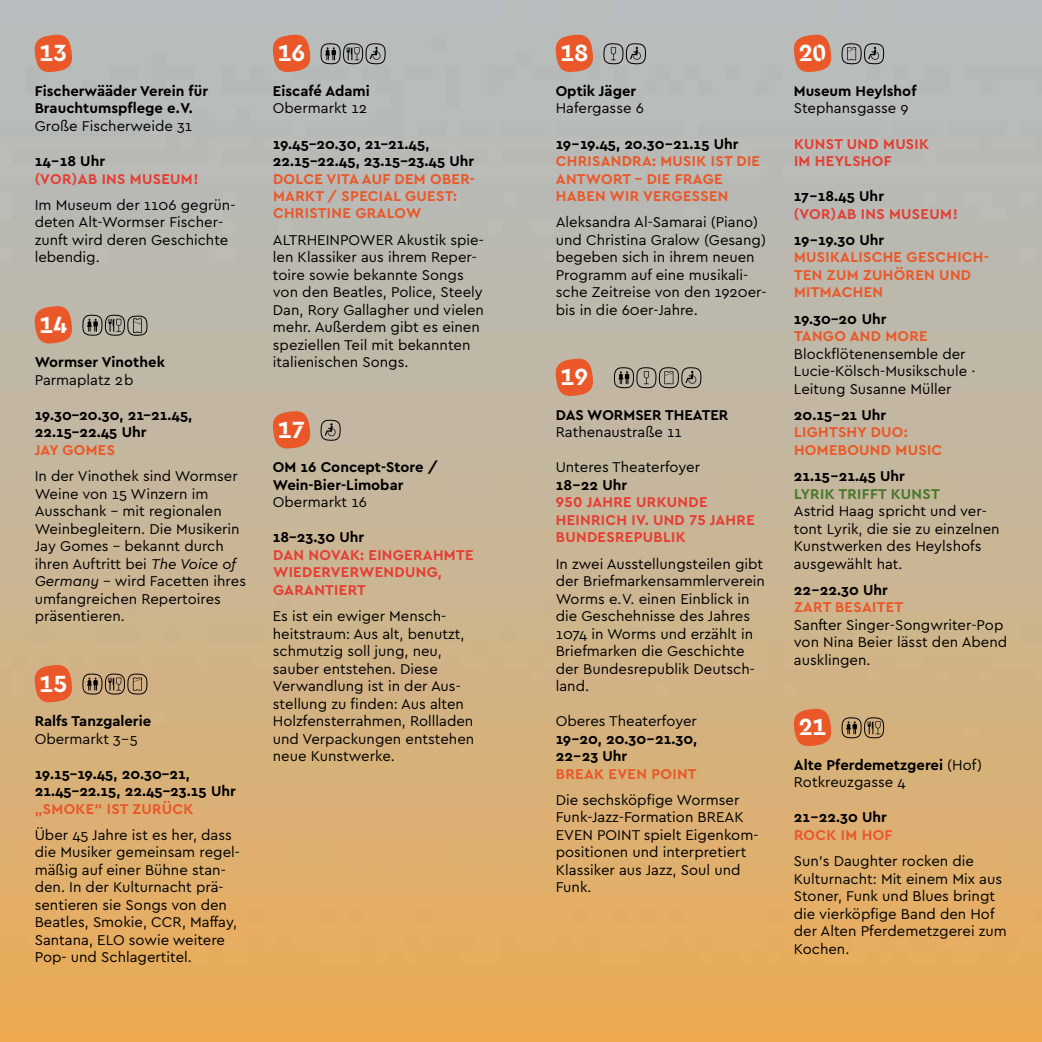
<style>
.page{position:relative;width:1042px;height:1042px;background:#fff}
.page>*{position:absolute;margin:0;border:0;box-sizing:border-box;transform-origin:0 0}
.t1{font:700 24.5px "Cera Stencil Pro";color:#fff}
.t2{font:14.88px/17.5px "Cera PRO";color:#000}
.t3{font:700 14.88px/17.5px "Cera PRO";color:#000}
.t4{font:700 14.88px/17.5px "Cera PRO";letter-spacing:.02em;color:#ea5829}
.t5{font:700 14.88px/17.5px "Cera PRO";letter-spacing:.02em;color:#e63d33}
.t6{font:700 14.88px "Cera PRO";letter-spacing:.02em;color:#48792b}
.s1{font-style:italic}
.s2{font-weight:400}
</style>
<div class="page">
<img style="left:0;top:0;width:1042px;height:1042px">
<svg style="left:34px;top:34px;width:39px;height:39px;background:#de6f4b"></svg>
<svg style="left:34px;top:305px;width:39px;height:39px;background:#df6e47"></svg>
<svg style="left:82px;top:314px;width:66px;height:22px"></svg>
<svg style="left:34px;top:664px;width:39px;height:39px;background:#e46d3e"></svg>
<svg style="left:82px;top:673px;width:66px;height:21px"></svg>
<svg style="left:272px;top:34px;width:39px;height:39px;background:#de6f4b"></svg>
<svg style="left:320px;top:43px;width:66px;height:21px"></svg>
<svg style="left:272px;top:410px;width:39px;height:39px;background:#e06e45"></svg>
<svg style="left:320px;top:419px;width:21px;height:22px"></svg>
<svg style="left:555px;top:34px;width:39px;height:39px;background:#dd6f4a"></svg>
<svg style="left:603px;top:43px;width:43px;height:21px"></svg>
<svg style="left:555px;top:358px;width:39px;height:39px;background:#e06e46"></svg>
<svg style="left:613px;top:367px;width:89px;height:21px;background:#948e80"></svg>
<svg style="left:793px;top:34px;width:39px;height:39px;background:#de6f4b"></svg>
<svg style="left:841px;top:43px;width:44px;height:21px"></svg>
<svg style="left:793px;top:708px;width:39px;height:39px;background:#e46c3d"></svg>
<svg style="left:841px;top:717px;width:44px;height:21px"></svg>
<h1 class="t1" style="left:40px;top:37px;width:29px">13</h1>
<p class="t3" style="left:35px;top:82px;width:175px">Fischerwääder Verein für<br>Brauchtumspflege e.V.</p>
<p class="t2" style="left:35px;top:117px;width:159px">Große Fischerweide 31</p>
<p class="t3" style="left:35px;top:152px;width:72px">14 – 18 Uhr</p>
<p class="t5" style="left:35px;top:169px;width:165px">(VOR)AB INS MUSEUM!</p>
<p class="t2" style="left:35px;top:195px;width:202px">Im Museum der 1106 gegrün&shy;deten Alt-Wormser Fischer&shy;zunft wird deren Geschichte lebendig.</p>
<h1 class="t1" style="left:40px;top:308px;width:29px">14</h1>
<p class="t3" style="left:35px;top:353px;width:132px">Wormser Vinothek</p>
<p class="t2" style="left:35px;top:370px;width:100px">Parmaplatz 2 b</p>
<p class="t3" style="left:35px;top:405px;width:159px">19.30-20.30, 21-21.45,<br>22.15-22.45 Uhr</p>
<p class="t4" style="left:35px;top:440px;width:82px">JAY GOMES</p>
<p class="t2" style="left:35px;top:467px;width:213px">In der Vinothek sind Wormser<br>Weine von 15 Winzern im<br>Ausschank – mit regionalen<br>Weinbegleitern. Die Musikerin<br>Jay Gomes – bekannt durch ihren Auftritt bei <span class="s1">The Voice of<br>Germany –</span> wird Facetten ihres umfangreichen Repertoires präsentieren.</p>
<h1 class="t1" style="left:40px;top:667px;width:29px">15</h1>
<p class="t3" style="left:35px;top:712px;width:118px">Ralfs Tanzgalerie</p>
<p class="t2" style="left:35px;top:729px;width:105px">Obermarkt 3 – 5</p>
<p class="t3" style="left:35px;top:764px;width:203px">19.15-19.45, 20.30-21,<br>21.45-22.15, 22.45-23.15 Uhr</p>
<p class="t4" style="left:35px;top:799px;width:160px">„SMOKE“ IST ZURÜCK</p>
<p class="t2" style="left:35px;top:825px;width:207px">Über 45 Jahre ist es her, dass die Musiker gemeinsam regel&shy;mäßig auf einer Bühne stan&shy;den. In der Kulturnacht prä&shy;sentieren sie Songs von den<br>Beatles, Smokie, CCR, Maffay,<br>Santana, ELO sowie weitere<br>Pop- und Schlagertitel.</p>
<h1 class="t1" style="left:278px;top:37px;width:29px">16</h1>
<p class="t3" style="left:273px;top:82px;width:99px">Eiscafé Adami</p>
<p class="t2" style="left:273px;top:99px;width:96px">Obermarkt 12</p>
<p class="t3" style="left:273px;top:134px;width:203px">19.45-20.30, 21-21.45,<br>22.15-22.45, 23.15-23.45 Uhr</p>
<p class="t4" style="left:273px;top:169px;width:203px">DOLCE VITA AUF DEM OBER-<br>MARKT / SPECIAL GUEST:<br>CHRISTINE GRALOW</p>
<p class="t2" style="left:273px;top:230px;width:213px">ALTRHEINPOWER Akustik spie&shy;len Klassiker aus ihrem Reper&shy;toire sowie bekannte Songs von den Beatles, Police, Steely<br>Dan, Rory Gallagher und vielen mehr. Außerdem gibt es einen speziellen Teil mit bekannten italienischen Songs.</p>
<h1 class="t1" style="left:278px;top:413px;width:29px">17</h1>
<p class="t3" style="left:273px;top:458px;width:166px">OM 16 Concept-Store /<br>Wein-Bier-Limobar</p>
<p class="t2" style="left:273px;top:493px;width:96px">Obermarkt 16</p>
<p class="t3" style="left:273px;top:528px;width:93px">18–23.30 Uhr</p>
<p class="t5" style="left:273px;top:545px;width:202px">DAN NOVAK: EINGERAHMTE<br>WIEDERVERWENDUNG,<br>GARANTIERT</p>
<p class="t2" style="left:273px;top:607px;width:203px">Es ist ein ewiger Mensch&shy;heitstraum: Aus alt, benutzt, schmutzig soll jung, neu, sauber entstehen. Diese<br>Verwandlung ist in der Aus&shy;stellung zu finden: Aus alten<br>Holzfensterrahmen, Rollladen und Verpackungen entstehen neue Kunstwerke.</p>
<h1 class="t1" style="left:561px;top:37px;width:29px">18</h1>
<p class="t3" style="left:556px;top:82px;width:82px">Optik Jäger</p>
<p class="t2" style="left:556px;top:99px;width:90px">Hafergasse 6</p>
<p class="t3" style="left:556px;top:134px;width:184px">19 – 19.45, 20.30 – 21.15 Uhr</p>
<p class="t4" style="left:556px;top:152px;width:206px">CHRISANDRA: MUSIK IST DIE<br>ANTWORT – DIE FRAGE<br>HABEN WIR VERGESSEN</p>
<p class="t2" style="left:556px;top:213px;width:213px">Aleksandra Al-Samarai (Piano) und Christina Gralow (Gesang) begeben sich in ihrem neuen<br>Programm auf eine musikali&shy;sche Zeitreise von den 1920er&shy;bis in die 60er-Jahre.</p>
<h1 class="t1" style="left:561px;top:361px;width:29px">19</h1>
<p class="t3" style="left:556px;top:405px;width:174px">DAS WORMSER THEATER</p>
<p class="t2" style="left:556px;top:423px;width:128px">Rathenaustraße 11</p>
<p class="t2" style="left:556px;top:458px;width:146px">Unteres Theaterfoyer</p>
<p class="t3" style="left:556px;top:475px;width:73px">18 – 22 Uhr</p>
<p class="t5" style="left:556px;top:493px;width:200px">950 JAHRE URKUNDE<br>HEINRICH IV. UND 75 JAHRE<br>BUNDESREPUBLIK</p>
<p class="t2" style="left:556px;top:554px;width:211px">In zwei Ausstellungsteilen gibt der Briefmarkensammlerverein<br>Worms e.V. einen Einblick in die Geschehnisse des Jahres<br>1074 in Worms und erzählt in<br>Briefmarken die Geschichte der Bundesrepublik Deutsch&shy;land.</p>
<p class="t2" style="left:556px;top:712px;width:143px">Oberes Theaterfoyer</p>
<p class="t3" style="left:556px;top:729px;width:143px">19 –20, 20.30 – 21.30,<br>22 – 23 Uhr</p>
<p class="t4" style="left:556px;top:764px;width:142px">BREAK EVEN POINT</p>
<p class="t2" style="left:556px;top:790px;width:204px">Die sechsköpfige Wormser<br>Funk-Jazz-Formation BREAK<br>EVEN POINT spielt Eigenkom&shy;positionen und interpretiert<br>Klassiker aus Jazz, Soul und<br>Funk.</p>
<h1 class="t1" style="left:799px;top:37px;width:29px">20</h1>
<p class="t3" style="left:794px;top:82px;width:124px">Museum Heylshof</p>
<p class="t2" style="left:794px;top:99px;width:116px">Stephansgasse 9</p>
<p class="t5" style="left:794px;top:134px;width:137px">KUNST UND MUSIK<br>IM HEYLSHOF</p>
<p class="t3" style="left:794px;top:187px;width:92px">17 – 18.45 Uhr</p>
<p class="t5" style="left:794px;top:204px;width:165px">(VOR)AB INS MUSEUM!</p>
<p class="t3" style="left:794px;top:230px;width:92px">19 – 19.30 Uhr</p>
<p class="t4" style="left:794px;top:248px;width:196px">MUSIKALISCHE GESCHICH-<br>TEN ZUM ZUHÖREN UND<br>MITMACHEN</p>
<p class="t3" style="left:794px;top:309px;width:94px">19.30–20 Uhr</p>
<p class="t4" style="left:794px;top:327px;width:135px">TANGO AND MORE</p>
<p class="t2" style="left:794px;top:344px;width:183px">Blockflötenensemble der<br>Lucie-Kölsch-Musikschule ·<br>Leitung Susanne Müller</p>
<p class="t3" style="left:794px;top:405px;width:94px">20.15 – 21 Uhr</p>
<p class="t4" style="left:794px;top:423px;width:150px">LIGHTSHY DUO:<br>HOMEBOUND MUSIC</p>
<p class="t3" style="left:794px;top:467px;width:113px">21.15 – 21.45 Uhr</p>
<p class="t6" style="left:794px;top:484px;width:147px">LYRIK TRIFFT KUNST</p>
<p class="t2" style="left:794px;top:502px;width:207px">Astrid Haag spricht und ver&shy;tont Lyrik, die sie zu einzelnen<br>Kunstwerken des Heylshofs ausgewählt hat.</p>
<p class="t3" style="left:794px;top:580px;width:96px">22 – 22.30 Uhr</p>
<p class="t4" style="left:794px;top:598px;width:111px">ZART BESAITET</p>
<p class="t2" style="left:794px;top:615px;width:215px">Sanfter Singer-Songwriter-Pop von Nina Beier lässt den Abend ausklingen.</p>
<h1 class="t1" style="left:799px;top:711px;width:29px">21</h1>
<p class="t3" style="left:794px;top:755px;width:190px">Alte Pferdemetzgerei <span class="s2">(Hof)<br>Rotkreuzgasse 4</span></p>
<p class="t3" style="left:794px;top:808px;width:95px">21 – 22.30 Uhr</p>
<p class="t4" style="left:794px;top:825px;width:100px">ROCK IM HOF</p>
<p class="t2" style="left:794px;top:852px;width:214px">Sun’s Daughter rocken die<br>Kulturnacht: Mit einem Mix aus<br>Stoner, Funk und Blues bringt die vierköpfige Band den Hof der Alten Pferdemetzgerei zum<br>Kochen.</p>
</div>
